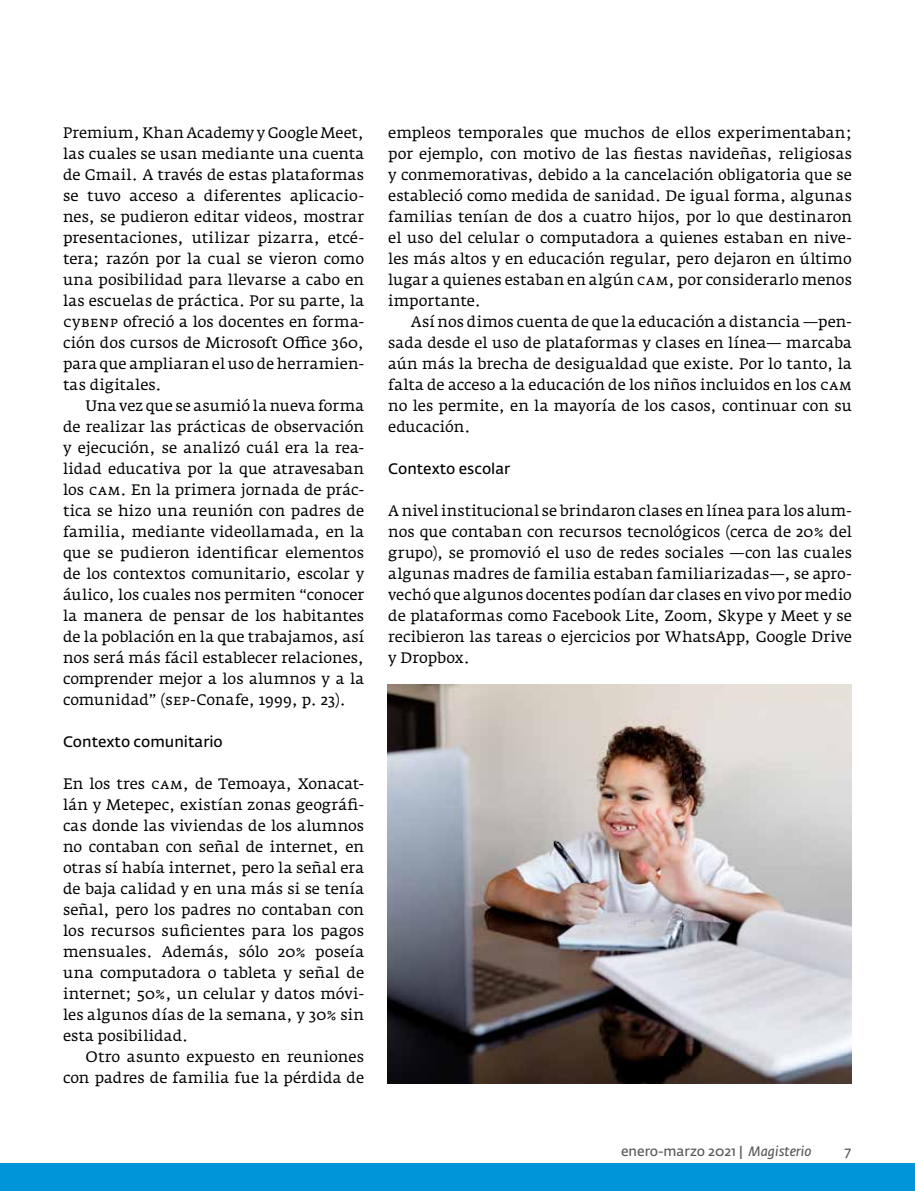
<style>
.page{position:relative;width:915px;height:1191px;background:#fff}
.page>*{position:absolute;margin:0;border:0;box-sizing:border-box;transform-origin:0 0}
.t1{font:15px/21px "Fedra Serif A Pro";letter-spacing:.005em;color:#000;text-align:justify}
.t2{font:15px "Fedra Sans Std";color:#000}
.t3{font:13.5px "Fedra Sans Std";color:#58595b}
.s1{font-style:italic}
</style>
<div class="page">
<div style="left:0;top:1163px;width:914px;height:28px;background:#0094d9"></div>
<img style="left:387px;top:684px;width:463px;height:399px">
<p class="t1" style="left:63px;top:122px;width:302px">Premium, Khan Academy y Google Meet, las cuales se usan mediante una cuenta de Gmail. A través de estas plataformas se tuvo acceso a diferentes aplicacio&shy;nes, se pudieron editar videos, mostrar presentaciones, utilizar pizarra, etcé&shy;tera; razón por la cual se vieron como una posibilidad para llevarse a cabo en las escuelas de práctica. Por su parte, la cybenp ofreció a los docentes en forma&shy;ción dos cursos de Microsoft Office 360, para que ampliaran el uso de herramien&shy;tas digitales.</p>
<p class="t1" style="left:63px;top:395px;width:302px;text-indent:22px">Una vez que se asumió la nueva forma de realizar las prácticas de observación y ejecución, se analizó cuál era la rea&shy;lidad educativa por la que atravesaban los cam. En la primera jornada de prác&shy;tica se hizo una reunión con padres de familia, mediante videollamada, en la que se pudieron identificar elementos de los contextos comunitario, escolar y áulico, los cuales nos permiten “conocer la manera de pensar de los habitantes de la población en la que trabajamos, así nos será más fácil establecer relaciones, comprender mejor a los alumnos y a la comunidad” (sep-Conafe, 1999, p. 23).</p>
<p class="t2" style="left:63px;top:732px;width:161px">Contexto comunitario</p>
<p class="t1" style="left:63px;top:773px;width:302px">En los tres cam, de Temoaya, Xonacat&shy;lán y Metepec, existían zonas geográfi&shy;cas donde las viviendas de los alumnos no contaban con señal de internet, en otras sí había internet, pero la señal era de baja calidad y en una más si se tenía señal, pero los padres no contaban con los recursos suficientes para los pagos mensuales. Además, sólo 20% poseía una computadora o tableta y señal de internet; 50%, un celular y datos móvi&shy;les algunos días de la semana, y 30% sin esta posibilidad.</p>
<p class="t1" style="left:63px;top:1046px;width:302px;text-align:right">Otro asunto expuesto en reuniones con padres de familia fue la pérdida de</p>
<p class="t1" style="left:388px;top:122px;width:465px">empleos temporales que muchos de ellos experimentaban; por ejemplo, con motivo de las fiestas navideñas, religiosas y conmemorativas, debido a la cancelación obligatoria que se estableció como medida de sanidad. De igual forma, algunas familias tenían de dos a cuatro hijos, por lo que destinaron el uso del celular o computadora a quienes estaban en nive&shy;les más altos y en educación regular, pero dejaron en último lugar a quienes estaban en algún cam, por considerarlo menos importante.</p>
<p class="t1" style="left:388px;top:311px;width:465px;text-indent:22px">Así nos dimos cuenta de que la educación a distancia —pen&shy;sada desde el uso de plataformas y clases en línea— marcaba aún más la brecha de desigualdad que existe. Por lo tanto, la falta de acceso a la educación de los niños incluidos en los cam no les permite, en la mayoría de los casos, continuar con su educación.</p>
<p class="t2" style="left:388px;top:459px;width:123px">Contexto escolar</p>
<p class="t1" style="left:388px;top:500px;width:465px">A nivel institucional se brindaron clases en línea para los alum&shy;nos que contaban con recursos tecnológicos (cerca de 20% del grupo), se promovió el uso de redes sociales —con las cuales algunas madres de familia estaban familiarizadas—, se apro&shy;vechó que algunos docentes podían dar clases en vivo por medio de plataformas como Facebook Lite, Zoom, Skype y Meet y se recibieron las tareas o ejercicios por WhatsApp, Google Drive y Dropbox.</p>
<p class="t3" style="left:621px;top:1143px;width:192px">enero-marzo 2021 | <span class="s1">Magisterio</span></p>
<p class="t3" style="left:844px;top:1143px;width:8px">7</p>
</div>
